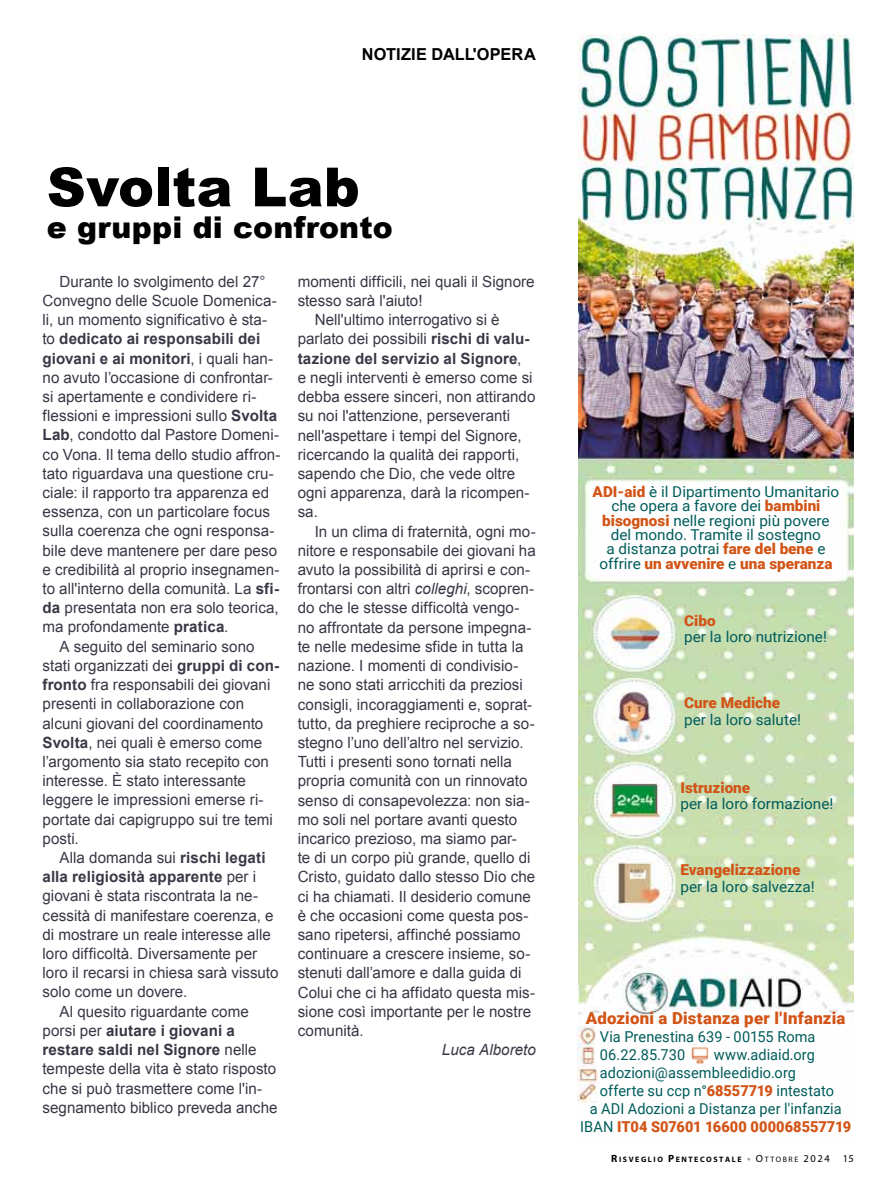
<style>
.page{position:relative;width:893px;height:1191px;background:#fff}
.page>*{position:absolute;margin:0;border:0;box-sizing:border-box;transform-origin:0 0}
.t1{font:900 54px "Arial";letter-spacing:.005em;color:#000}
.t2{font:900 30px "Arial";letter-spacing:.01em;color:#000}
.t3{font:900 16.5px "Roboto";letter-spacing:.01em;color:#d25416}
.t4{font:700 16.5px "Arial";letter-spacing:.005em;color:#000}
.t5{font:15.45px "Arial";color:#393745}
.t6{font:700 15.45px "Arial";letter-spacing:.005em;color:#393745}
.t7{font:italic 15.45px "Arial";letter-spacing:.005em;color:#393745}
.t8{font:15px/14.2px "Roboto";color:#005c5b;text-align:center}
.t9{font:900 15px "Roboto";color:#d25416}
.t10{font:700 7.8px "Myriad Pro";letter-spacing:.2em;color:#000}
.s1{font-weight:400}
.s2{font-weight:700}
.s3{font-style:italic}
.s4{font-weight:900;color:#d25416}
.s5{font-weight:400;color:#005c5b}
.s6{font-size:10.5px}
.s7{font-size:10.5px;color:#9c9d9f}
.s8{font-weight:400;font-size:10.5px}
</style>
<div class="page">
<img style="left:579px;top:34px;width:274px;height:1069px">
<img style="left:577px;top:1026px;width:20px;height:76px">
<img style="left:689px;top:1044px;width:20px;height:20px">
<p class="t4" style="left:362px;top:43px;width:151px">notizie dall'OPERA</p>
<h1 class="t1" style="left:47px;top:148px;width:314px">Svolta Lab</h1>
<h2 class="t2" style="left:47px;top:205px;width:348px">e gruppi di confronto</h2>
<p class="t5" style="left:60px;top:271px;width:208px">Durante lo svolgimento del 27°</p>
<p class="t5" style="left:43px;top:290px;width:236px">Convegno delle Scuole Domenica-</p>
<p class="t5" style="left:43px;top:309px;width:226px">li, un momento significativo è sta-</p>
<p class="t6" style="left:43px;top:329px;width:219px"><span class="s1">to</span> dedicato ai responsabili dei</p>
<p class="t6" style="left:43px;top:348px;width:232px">giovani e ai monitori<span class="s1">, i quali han-</span></p>
<p class="t5" style="left:43px;top:367px;width:232px">no avuto l’occasione di confrontar-</p>
<p class="t5" style="left:43px;top:386px;width:215px">si apertamente e condividere ri-</p>
<p class="t5" style="left:43px;top:405px;width:236px">flessioni e impressioni sullo <span class="s2">Svolta</span></p>
<p class="t5" style="left:43px;top:425px;width:238px"><span class="s2">Lab</span>, condotto dal Pastore Domeni-</p>
<p class="t5" style="left:43px;top:444px;width:240px">co Vona. Il tema dello studio affron-</p>
<p class="t5" style="left:43px;top:463px;width:233px">tato riguardava una questione cru-</p>
<p class="t5" style="left:43px;top:482px;width:228px">ciale: il rapporto tra apparenza ed</p>
<p class="t5" style="left:43px;top:501px;width:229px">essenza, con un particolare focus</p>
<p class="t5" style="left:43px;top:521px;width:233px">sulla coerenza che ogni responsa-</p>
<p class="t5" style="left:43px;top:540px;width:236px">bile deve mantenere per dare peso</p>
<p class="t5" style="left:43px;top:559px;width:238px">e credibilità al proprio insegnamen-</p>
<p class="t5" style="left:43px;top:578px;width:238px">to all'interno della comunità. La <span class="s2">sfi-</span></p>
<p class="t5" style="left:43px;top:597px;width:238px"><span class="s2">da</span> presentata non era solo teorica,</p>
<p class="t5" style="left:43px;top:617px;width:187px">ma profondamente <span class="s2">pratica</span>.</p>
<p class="t5" style="left:60px;top:636px;width:196px">A seguito del seminario sono</p>
<p class="t5" style="left:43px;top:655px;width:238px">stati organizzati dei <span class="s2">gruppi di con-</span></p>
<p class="t5" style="left:43px;top:674px;width:229px"><span class="s2">fronto</span> fra responsabili dei giovani</p>
<p class="t5" style="left:43px;top:694px;width:203px">presenti in collaborazione con</p>
<p class="t5" style="left:43px;top:713px;width:222px">alcuni giovani del coordinamento</p>
<p class="t5" style="left:43px;top:732px;width:221px"><span class="s2">Svolta</span>, nei quali è emerso come</p>
<p class="t5" style="left:43px;top:751px;width:228px">l’argomento sia stato recepito con</p>
<p class="t5" style="left:43px;top:770px;width:205px">interesse. È stato interessante</p>
<p class="t5" style="left:43px;top:790px;width:223px">leggere le impressioni emerse ri-</p>
<p class="t5" style="left:43px;top:809px;width:232px">portate dai capigruppo sui tre temi</p>
<p class="t5" style="left:43px;top:828px;width:38px">posti.</p>
<p class="t5" style="left:60px;top:847px;width:208px">Alla domanda sui <span class="s2">rischi legati</span></p>
<p class="t6" style="left:43px;top:866px;width:215px">alla religiosità apparente <span class="s1">per i</span></p>
<p class="t5" style="left:43px;top:886px;width:217px">giovani è stata riscontrata la ne-</p>
<p class="t5" style="left:43px;top:905px;width:233px">cessità di manifestare coerenza, e</p>
<p class="t5" style="left:43px;top:924px;width:230px">di mostrare un reale interesse alle</p>
<p class="t5" style="left:43px;top:943px;width:216px">loro difficoltà. Diversamente per</p>
<p class="t5" style="left:43px;top:962px;width:237px">loro il recarsi in chiesa sarà vissuto</p>
<p class="t5" style="left:43px;top:982px;width:146px">solo come un dovere.</p>
<p class="t5" style="left:60px;top:1001px;width:191px">Al quesito riguardante come</p>
<p class="t6" style="left:43px;top:1020px;width:194px"><span class="s1">porsi per</span> aiutare i giovani a</p>
<p class="t6" style="left:43px;top:1039px;width:216px">restare saldi nel Signore <span class="s1">nelle</span></p>
<p class="t5" style="left:43px;top:1058px;width:235px">tempeste della vita è stato risposto</p>
<p class="t5" style="left:43px;top:1078px;width:221px">che si può trasmettere come l'in-</p>
<p class="t5" style="left:43px;top:1097px;width:236px">segnamento biblico preveda anche</p>
<p class="t5" style="left:298px;top:271px;width:239px">momenti difficili, nei quali il Signore</p>
<p class="t5" style="left:298px;top:290px;width:126px">stesso sarà l'aiuto!</p>
<p class="t5" style="left:315px;top:310px;width:187px">Nell'ultimo interrogativo si è</p>
<p class="t5" style="left:298px;top:329px;width:233px">parlato dei possibili <span class="s2">rischi di valu-</span></p>
<p class="t6" style="left:298px;top:348px;width:225px">tazione del servizio al Signore<span class="s1">,</span></p>
<p class="t5" style="left:298px;top:367px;width:236px">e negli interventi è emerso come si</p>
<p class="t5" style="left:298px;top:386px;width:239px">debba essere sinceri, non attirando</p>
<p class="t5" style="left:298px;top:406px;width:214px">su noi l'attenzione, perseveranti</p>
<p class="t5" style="left:298px;top:425px;width:225px">nell'aspettare i tempi del Signore,</p>
<p class="t5" style="left:298px;top:444px;width:223px">ricercando la qualità dei rapporti,</p>
<p class="t5" style="left:298px;top:463px;width:219px">sapendo che Dio, che vede oltre</p>
<p class="t5" style="left:298px;top:482px;width:233px">ogni apparenza, darà la ricompen-</p>
<p class="t5" style="left:298px;top:502px;width:22px">sa.</p>
<p class="t5" style="left:315px;top:521px;width:223px">In un clima di fraternità, ogni mo-</p>
<p class="t5" style="left:298px;top:540px;width:240px">nitore e responsabile dei giovani ha</p>
<p class="t5" style="left:298px;top:559px;width:234px">avuto la possibilità di aprirsi e con-</p>
<p class="t5" style="left:298px;top:578px;width:238px">frontarsi con altri <span class="s3">colleghi</span>, scopren-</p>
<p class="t5" style="left:298px;top:598px;width:223px">do che le stesse difficoltà vengo-</p>
<p class="t5" style="left:298px;top:617px;width:235px">no affrontate da persone impegna-</p>
<p class="t5" style="left:298px;top:636px;width:227px">te nelle medesime sfide in tutta la</p>
<p class="t5" style="left:298px;top:655px;width:222px">nazione. I momenti di condivisio-</p>
<p class="t5" style="left:298px;top:674px;width:227px">ne sono stati arricchiti da preziosi</p>
<p class="t5" style="left:298px;top:694px;width:236px">consigli, incoraggiamenti e, soprat-</p>
<p class="t5" style="left:298px;top:713px;width:239px">tutto, da preghiere reciproche a so-</p>
<p class="t5" style="left:298px;top:732px;width:228px">stegno l’uno dell’altro nel servizio.</p>
<p class="t5" style="left:298px;top:751px;width:216px">Tutti i presenti sono tornati nella</p>
<p class="t5" style="left:298px;top:771px;width:231px">propria comunità con un rinnovato</p>
<p class="t5" style="left:298px;top:790px;width:234px">senso di consapevolezza: non sia-</p>
<p class="t5" style="left:298px;top:809px;width:221px">mo soli nel portare avanti questo</p>
<p class="t5" style="left:298px;top:828px;width:221px">incarico prezioso, ma siamo par-</p>
<p class="t5" style="left:298px;top:847px;width:234px">te di un corpo più grande, quello di</p>
<p class="t5" style="left:298px;top:867px;width:239px">Cristo, guidato dallo stesso Dio che</p>
<p class="t5" style="left:298px;top:886px;width:235px">ci ha chiamati. Il desiderio comune</p>
<p class="t5" style="left:298px;top:905px;width:232px">è che occasioni come questa pos-</p>
<p class="t5" style="left:298px;top:924px;width:225px">sano ripetersi, affinché possiamo</p>
<p class="t5" style="left:298px;top:943px;width:234px">continuare a crescere insieme, so-</p>
<p class="t5" style="left:298px;top:963px;width:225px">stenuti dall’amore e dalla guida di</p>
<p class="t5" style="left:298px;top:982px;width:239px">Colui che ci ha affidato questa mis-</p>
<p class="t5" style="left:298px;top:1001px;width:235px">sione così importante per le nostre</p>
<p class="t5" style="left:298px;top:1020px;width:68px">comunità.</p>
<p class="t7" style="left:442px;top:1040px;width:95px">Luca Alboreto</p>
<p class="t8" style="left:593px;top:484px;width:248px"><span class="s4">ADI-aid</span> è il Dipartimento Umanitario che opera a favore dei <span class="s4">bambini bisognosi</span> nelle regioni più povere del mondo. Tramite il sostegno<br>a distanza potrai <span class="s4">fare del bene</span> e offrire <span class="s4">un avvenire</span> e <span class="s4">una speranza</span></p>
<p class="t9" style="left:684px;top:610px;width:33px">Cibo</p>
<p class="t8" style="left:684px;top:629px;width:144px">per la loro nutrizione!</p>
<p class="t9" style="left:684px;top:692px;width:97px">Cure Mediche</p>
<p class="t8" style="left:684px;top:712px;width:118px">per la loro salute!</p>
<p class="t9" style="left:680px;top:777px;width:71px">Istruzione</p>
<p class="t8" style="left:680px;top:796px;width:154px">per la loro formazione!</p>
<p class="t9" style="left:680px;top:859px;width:121px">Evangelizzazione</p>
<p class="t8" style="left:680px;top:878px;width:136px">per la loro salvezza!</p>
<p class="t3" style="left:586px;top:1006px;width:261px">Adozioni a Distanza per l'Infanzia</p>
<p class="t8" style="left:600px;top:1027px;width:217px;line-height:18px;text-align:left">Via Prenestina 639 - 00155 Roma<br>06.22.85.730</p>
<p class="t8" style="left:714px;top:1047px;width:103px">www.adiaid.org</p>
<p class="t8" style="left:600px;top:1065px;width:198px">adozioni@assembleedidio.org</p>
<p class="t8" style="left:600px;top:1083px;width:235px">offerte su ccp n°<span class="s4">68557719</span> intestato</p>
<p class="t8" style="left:590px;top:1101px;width:253px">a ADI Adozioni a Distanza per l'infanzia</p>
<p class="t9" style="left:580px;top:1116px;width:272px"><span class="s5">IBAN</span> IT04 S07601 16600 000068557719</p>
<p class="t10" style="left:611px;top:1154px;width:244px"><span class="s6">R</span>ISVEGLIO <span class="s6">P</span>ENTECOSTALE <span class="s7">•</span> <span class="s8">O</span><span class="s1">TTOBRE</span> <span class="s8">2024</span> <span class="s8">15</span></p>
</div>
